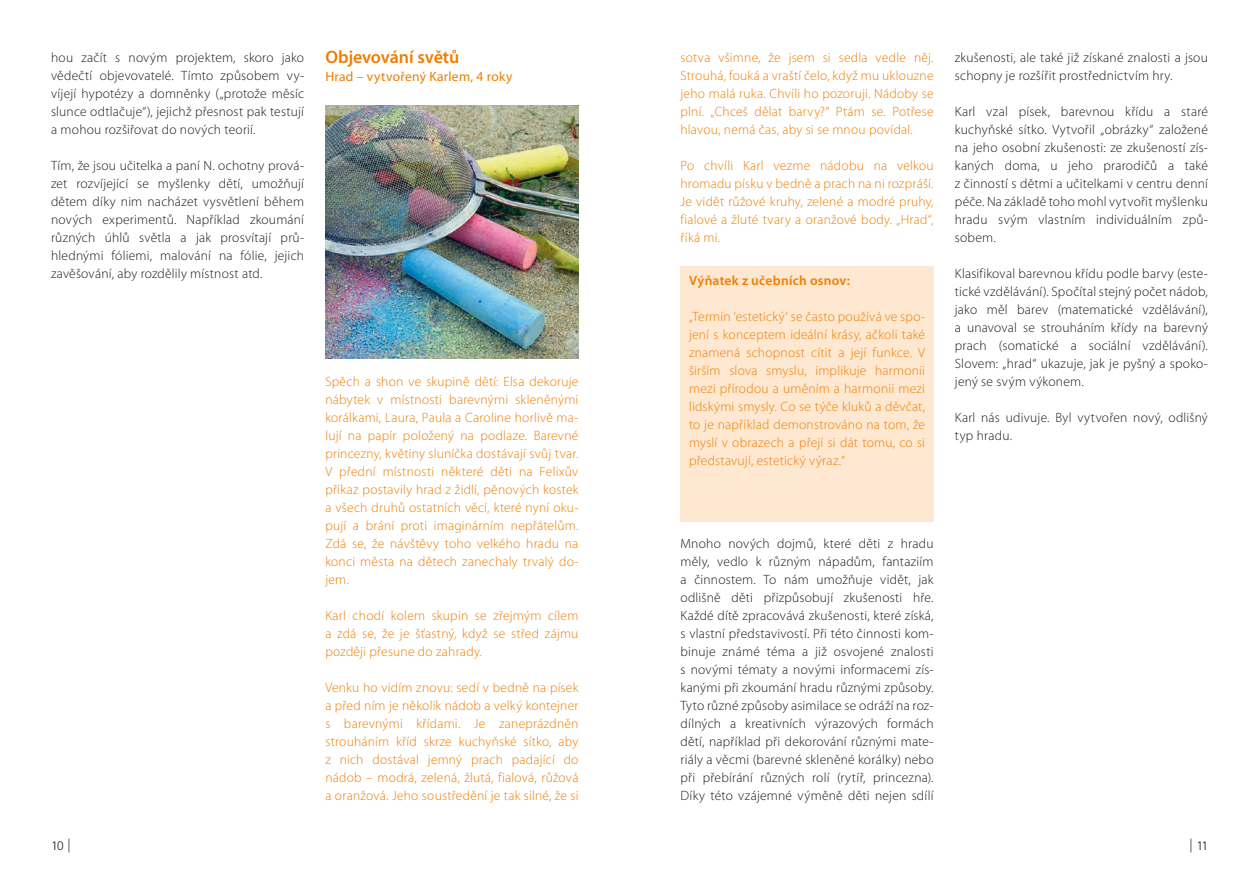
<style>
.page{position:relative;width:1259px;height:893px;background:#fff}
.page>*{position:absolute;margin:0;border:0;box-sizing:border-box;transform-origin:0 0}
.t1{font:600 18px "Myriad Pro";letter-spacing:-.01em;color:#ef7d00}
.t2{font:300 13.5px/18px "Myriad Pro";letter-spacing:.015em;color:#1b1a19;text-align:justify}
.t3{font:300 13.5px/18px "Myriad Pro";letter-spacing:.015em;color:#ef7d00;text-align:justify}
.t4{font:13.5px "Myriad Pro";letter-spacing:.02em;color:#ef7d00}
.t5{font:600 13.5px "Myriad Pro";letter-spacing:.02em;color:#ef7d00}
.t6{font:300 13.5px "Agfa Rotis Sans Serif";color:#1b1a19}
</style>
<div class="page">
<div style="left:680px;top:267px;width:253px;height:255px;background:#fee8d2"></div>
<img style="left:325px;top:105px;width:253px;height:253px">
<p class="t2" style="left:51px;top:48px;width:255px">hou začít s novým projektem, skoro jako vědečtí objevovatelé. Tímto způsobem vy&shy;víjejí hypotézy a domněnky („protože měsíc slunce odtlačuje“), jejichž přesnost pak testují a mohou rozšiřovat do nových teorií.</p>
<p class="t2" style="left:51px;top:156px;width:255px">Tím, že jsou učitelka a paní N. ochotny prová&shy;zet rozvíjející se myšlenky dětí, umožňují dětem díky nim nacházet vysvětlení během nových experimentů. Například zkoumání různých úhlů světla a jak prosvítají prů&shy;hlednými fóliemi, malování na fólie, jejich zavěšování, aby rozdělily místnost atd.</p>
<h1 class="t1" style="left:325px;top:46px;width:135px">Objevování světů</h1>
<p class="t4" style="left:325px;top:69px;width:189px">Hrad – vytvořený Karlem, 4 roky</p>
<p class="t3" style="left:325px;top:372px;width:255px">Spěch a shon ve skupině dětí: Elsa dekoruje nábytek v místnosti barevnými skleněnými korálkami, Laura, Paula a Caroline horlivě ma&shy;lují na papír položený na podlaze. Barevné princezny, květiny sluníčka dostávají svůj tvar.<br>V přední místnosti některé děti na Felixův příkaz postavily hrad z židlí, pěnových kostek a všech druhů ostatních věcí, které nyní oku&shy;pují a brání proti imaginárním nepřátelům.<br>Zdá se, že návštěvy toho velkého hradu na konci města na dětech zanechaly trvalý do&shy;jem.</p>
<p class="t3" style="left:325px;top:606px;width:255px">Karl chodí kolem skupin se zřejmým cílem a zdá se, že je šťastný, když se střed zájmu později přesune do zahrady.</p>
<p class="t3" style="left:325px;top:678px;width:255px">Venku ho vidím znovu: sedí v bedně na písek a před ním je několik nádob a velký kontejner s barevnými křídami. Je zaneprázdněn strouháním kříd skrze kuchyňské sítko, aby z nich dostával jemný prach padající do nádob – modrá, zelená, žlutá, fialová, růžová a oranžová. Jeho soustředění je tak silné, že si</p>
<p class="t3" style="left:680px;top:48px;width:255px">sotva všimne, že jsem si sedla vedle něj.<br>Strouhá, fouká a vraští čelo, když mu uklouzne jeho malá ruka. Chvíli ho pozoruji. Nádoby se plní. „Chceš dělat barvy?“ Ptám se. Potřese hlavou, nemá čas, aby si se mnou povídal.</p>
<p class="t3" style="left:680px;top:156px;width:255px">Po chvíli Karl vezme nádobu na velkou hromadu písku v bedně a prach na ni rozpráší.<br>Je vidět růžové kruhy, zelené a modré pruhy, fialové a žluté tvary a oranžové body. „Hrad“, říká mi.</p>
<p class="t5" style="left:689px;top:272px;width:162px">Výňatek z učebních osnov:</p>
<p class="t3" style="left:689px;top:308px;width:238px">„Termín ‘estetický‘ se často používá ve spo&shy;jení s konceptem ideální krásy, ačkoli také znamená schopnost cítit a její funkce. V širším slova smyslu, implikuje harmonii mezi přírodou a uměním a harmonii mezi lidskými smysly. Co se týče kluků a děvčat, to je například demonstrováno na tom, že myslí v obrazech a přejí si dát tomu, co si představují, estetický výraz.“</p>
<p class="t2" style="left:955px;top:48px;width:254px">zkušenosti, ale také již získané znalosti a jsou schopny je rozšířit prostřednictvím hry.</p>
<p class="t2" style="left:955px;top:102px;width:255px">Karl vzal písek, barevnou křídu a staré kuchyňské sítko. Vytvořil „obrázky“ založené na jeho osobní zkušenosti: ze zkušeností zís&shy;kaných doma, u jeho prarodičů a také z činností s dětmi a učitelkami v centru denní péče. Na základě toho mohl vytvořit myšlenku hradu svým vlastním individuálním způ&shy;sobem.</p>
<p class="t2" style="left:955px;top:264px;width:255px">Klasifikoval barevnou křídu podle barvy (este&shy;tické vzdělávání). Spočítal stejný počet nádob, jako měl barev (matematické vzdělávání), a unavoval se strouháním křídy na barevný prach (somatické a sociální vzdělávání).<br>Slovem: „hrad“ ukazuje, jak je pyšný a spoko&shy;jený se svým výkonem.</p>
<p class="t2" style="left:955px;top:408px;width:254px">Karl nás udivuje. Byl vytvořen nový, odlišný typ hradu.</p>
<p class="t2" style="left:680px;top:534px;width:255px">Mnoho nových dojmů, které děti z hradu měly, vedlo k různým nápadům, fantaziím a činnostem. To nám umožňuje vidět, jak odlišně děti přizpůsobují zkušenosti hře.<br>Každé dítě zpracovává zkušenosti, které získá, s vlastní představivostí. Při této činnosti kom&shy;binuje známé téma a již osvojené znalosti s novými tématy a novými informacemi zís&shy;kanými při zkoumání hradu různými způsoby.<br>Tyto různé způsoby asimilace se odráží na roz&shy;dílných a kreativních výrazových formách dětí, například při dekorování různými mate&shy;riály a věcmi (barevné skleněné korálky) nebo při přebírání různých rolí (rytíř, princezna).<br>Díky této vzájemné výměně děti nejen sdílí</p>
<p class="t6" style="left:51px;top:838px;width:22px">10 |</p>
<p class="t6" style="left:1188px;top:838px;width:21px">| 11</p>
</div>
